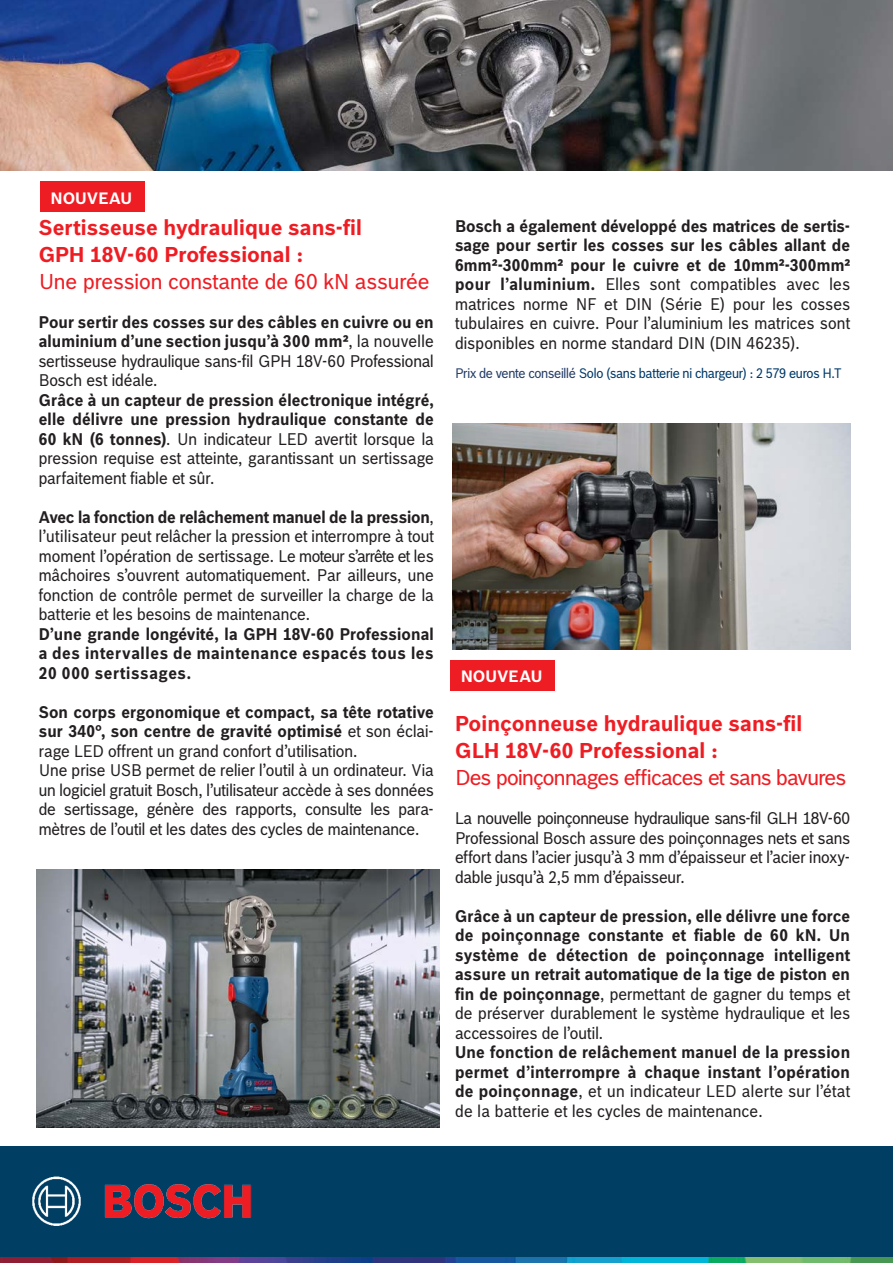
<style>
.page{position:relative;width:893px;height:1263px;background:#fff}
.page>*{position:absolute;margin:0;border:0;box-sizing:border-box;transform-origin:0 0}
.t1{font:700 21px "Bosch Office Sans";color:#ee1d23}
.t2{font:21px "Bosch Office Sans";letter-spacing:-.02em;color:#ee1d23}
.t3{font:21px "Bosch Office Sans";color:#ee1d23}
.t4{font:16.5px/19.5px "Bosch Office Sans";color:#231f20;text-align:justify;scale:.94 1}
.t5{font:700 16.5px/19.5px "Bosch Office Sans";letter-spacing:.015em;color:#231f20;text-align:justify;scale:.94 1}
.Störer_Headline{font:700 16.05px "Bosch Office Sans";letter-spacing:.01em;color:#fff}
.t6{font:13.5px "Bosch Office Sans";letter-spacing:-.02em;color:#003a6a;scale:.94 1}
.s1{font-weight:400}
.s2{font-weight:700}
.s3{color:#263e68}
</style>
<div class="page">
<div style="left:0;top:1146px;width:893px;height:112px;background:#003e64"></div>
<img style="left:0;top:1176px;width:283px;height:82px">
<img style="left:0;top:1258px;width:893px;height:5px">
<img style="left:0;top:0;width:893px;height:170px">
<img style="left:36px;top:870px;width:403px;height:258px">
<div style="left:40px;top:181px;width:104px;height:31px;background:#ee1d23"></div>
<div style="left:450px;top:660px;width:105px;height:31px;background:#ee1d23"></div>
<img style="left:452px;top:423px;width:398px;height:226px">
<p class="Störer_Headline" style="left:51px;top:188px;width:83px">NOUVEAU</p>
<p class="t1" style="left:39px;top:214px;width:325px">Sertisseuse hydraulique sans-fil</p>
<p class="t1" style="left:39px;top:241px;width:266px">GPH 18V-60 Professional :</p>
<p class="t3" style="left:39px;top:268px;width:392px">Une pression constante de 60 kN assurée</p>
<p class="t5" style="left:39px;top:312px;width:422px">Pour sertir des cosses sur des câbles en cuivre ou en aluminium d’une section jusqu’à 300 mm²<span class="s1">, la nouvelle sertisseuse hydraulique sans-fil GPH 18V-60 Professional Bosch est idéale.</span></p>
<p class="t4" style="left:39px;top:390px;width:422px"><span class="s2">Grâce à un capteur de pression électronique intégré, elle délivre une pression hydraulique constante de 60 kN (6 tonnes)</span>. Un indicateur LED avertit lorsque la pression requise est atteinte, garantissant un sertissage parfaitement fiable et sûr.</p>
<p class="t4" style="left:39px;top:507px;width:422px"><span class="s2">Avec la fonction de relâchement manuel de la pression</span>, l’utilisateur peut relâcher la pression et interrompre à tout moment l’opération de sertissage. Le moteur s’arrête et les mâchoires s’ouvrent automatiquement. Par ailleurs, une fonction de contrôle permet de surveiller la charge de la batterie et les besoins de maintenance.</p>
<p class="t5" style="left:39px;top:624px;width:422px">D’une grande longévité, la GPH 18V-60 Professional a des intervalles de maintenance espacés tous les 20 000 sertissages.</p>
<p class="t5" style="left:39px;top:702px;width:422px">Son corps ergonomique et compact, sa tête rotative sur 340°, son centre de gravité optimisé <span class="s1">et son éclai&shy;rage LED offrent un grand confort d’utilisation.</span></p>
<p class="t4" style="left:39px;top:761px;width:422px">Une prise USB permet de relier l’outil à un ordinateur. Via un logiciel gratuit Bosch, l’utilisateur accède à ses données de sertissage, génère des rapports, consulte les para&shy;mètres de l’outil et les dates des cycles de maintenance.</p>
<p class="t4" style="left:455px;top:216px;width:422px"><span class="s2">Bosch a également développé des matrices de sertis&shy;sage pour sertir les cosses sur les câbles allant de 6mm²-300mm² pour le cuivre et de 10mm²-300mm² pour l’aluminium.</span> Elles sont compatibles avec les matrices norme NF et DIN (Série E) pour les cosses tubulaires en cuivre. Pour l’aluminium les matrices sont disponibles en norme standard DIN (DIN 46235).</p>
<p class="t6" style="left:455px;top:365px;width:413px"><span class="s3">Prix de vente conseillé</span> Solo (sans batterie ni chargeur) : 2 579 euros H.T</p>
<p class="Störer_Headline" style="left:461px;top:667px;width:83px">NOUVEAU</p>
<p class="t1" style="left:455px;top:710px;width:349px">Poinçonneuse hydraulique sans-fil</p>
<p class="t1" style="left:455px;top:737px;width:265px">GLH 18V-60 Professional :</p>
<p class="t2" style="left:455px;top:764px;width:393px">Des poinçonnages efficaces et sans bavures</p>
<p class="t4" style="left:455px;top:808px;width:422px">La nouvelle poinçonneuse hydraulique sans-fil GLH 18V-60<br>Professional Bosch assure des poinçonnages nets et sans effort dans l’acier jusqu’à 3 mm d’épaisseur et l’acier inoxy&shy;dable jusqu’à 2,5 mm d’épaisseur.</p>
<p class="t5" style="left:455px;top:906px;width:422px">Grâce à un capteur de pression, elle délivre une force de poinçonnage constante et fiable de 60 kN. Un système de détection de poinçonnage intelligent assure un retrait automatique de la tige de piston en fin de poinçonnage<span class="s1">, permettant de gagner du temps et de préserver durablement le système hydraulique et les accessoires de l’outil.</span></p>
<p class="t5" style="left:455px;top:1042px;width:422px">Une fonction de relâchement manuel de la pression permet d’interrompre à chaque instant l’opération de poinçonnage<span class="s1">, et un indicateur LED alerte sur l’état de la batterie et les cycles de maintenance.</span></p>
</div>
